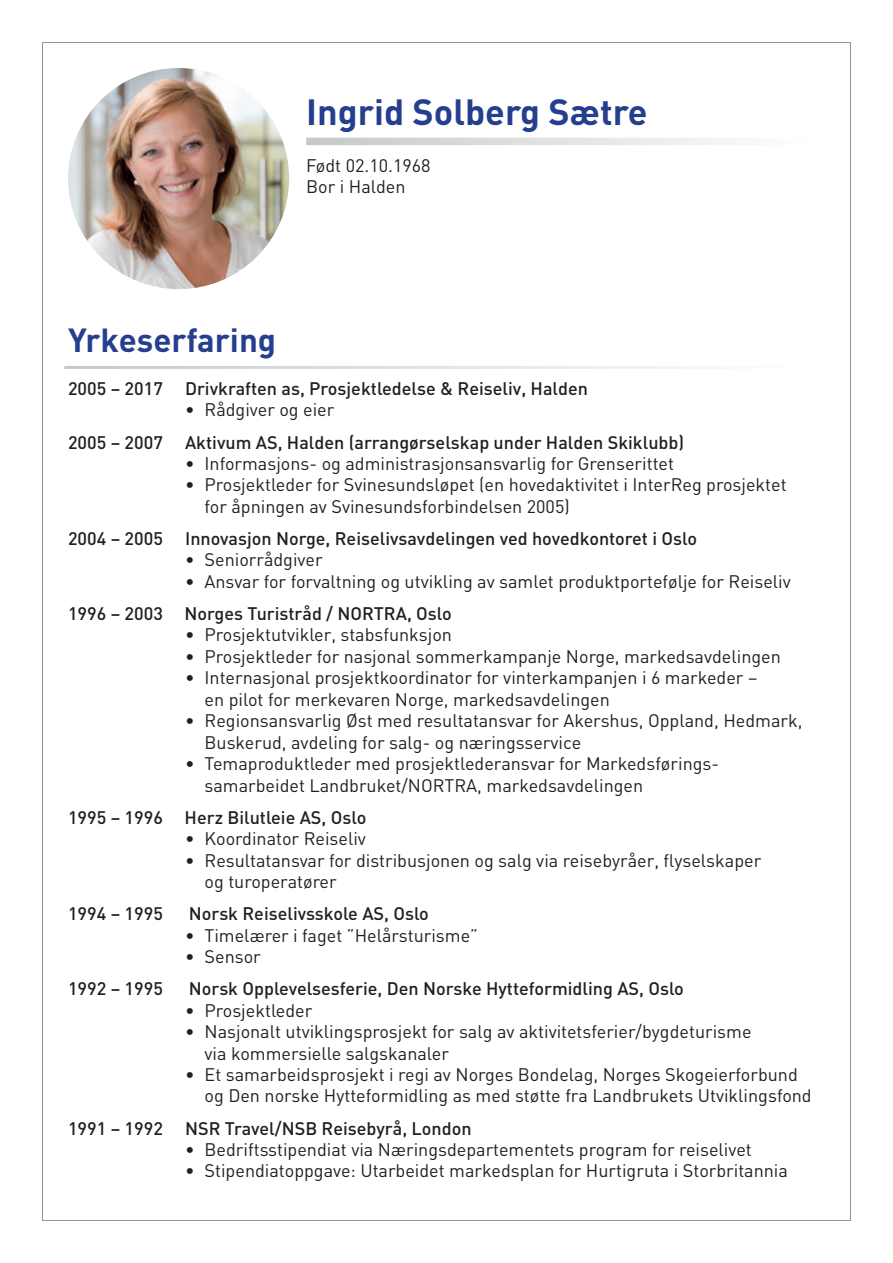
<style>
.page{position:relative;width:893px;height:1263px;background:#fff}
.page>*{position:absolute;margin:0;border:0;box-sizing:border-box;transform-origin:0 0}
.t1{font:700 36px "DIN";color:#253f8e}
.t2{font:700 33px "DIN";color:#253f8e}
.t3{font:18px/21.5px "DIN";color:#231f20}
.t4{font:500 18px "DIN";color:#231f20}
</style>
<div class="page">
<img style="left:68px;top:68px;width:221px;height:221px;border-radius:111px">
<svg style="left:306px;top:138px;width:417px;height:7px;background:#dddedf"></svg>
<hr style="left:64px;top:366px;width:745px;height:3px;background:#c7c8ca">
<h1 class="t1" style="left:306px;top:88px;width:343px">Ingrid Solberg Sætre</h1>
<p class="t3" style="left:306px;top:154px;width:126px">Født 02.10.1968<br>Bor i Halden</p>
<h2 class="t2" style="left:68px;top:319px;width:210px">Yrkeserfaring</h2>
<p class="t4" style="left:68px;top:377px;width:521px">2005 – 2017 Drivkraften as, Prosjektledelse &amp; Reiseliv, Halden</p>
<p class="t3" style="left:185px;top:399px;width:151px">• Rådgiver og eier</p>
<p class="t4" style="left:68px;top:430px;width:618px">2005 – 2007 Aktivum AS, Halden (arrangørselskap under Halden Skiklubb)</p>
<p class="t3" style="left:185px;top:452px;width:490px">• Informasjons- og administrasjonsansvarlig for Grenserittet</p>
<p class="t3" style="left:205px;top:474px;width:584px;text-indent:-19px">• Prosjektleder for Svinesundsløpet (en hovedaktivitet i InterReg prosjektet for åpningen av Svinesundsforbindelsen 2005)</p>
<p class="t4" style="left:68px;top:527px;width:630px">2004 – 2005 Innovasjon Norge, Reiselivsavdelingen ved hovedkontoret i Oslo</p>
<p class="t3" style="left:185px;top:549px;width:139px">• Seniorrådgiver</p>
<p class="t3" style="left:185px;top:570px;width:607px">• Ansvar for forvaltning og utvikling av samlet produktportefølje for Reiseliv</p>
<p class="t4" style="left:68px;top:602px;width:385px">1996 – 2003 Norges Turistråd / NORTRA, Oslo</p>
<p class="t3" style="left:185px;top:624px;width:269px">• Prosjektutvikler, stabsfunksjon</p>
<p class="t3" style="left:185px;top:645px;width:597px">• Prosjektleder for nasjonal sommerkampanje Norge, markedsavdelingen</p>
<p class="t3" style="left:205px;top:667px;width:554px;text-indent:-19px">• Internasjonal prosjektkoordinator for vinterkampanjen i 6 markeder – en pilot for merkevaren Norge, markedsavdelingen</p>
<p class="t3" style="left:205px;top:710px;width:599px;text-indent:-19px">• Regionsansvarlig Øst med resultatansvar for Akershus, Oppland, Hedmark,<br>Buskerud, avdeling for salg- og næringsservice</p>
<p class="t3" style="left:205px;top:753px;width:516px;text-indent:-19px">• Temaproduktleder med prosjektlederansvar for Markedsførings&shy;samarbeidet Landbruket/NORTRA, markedsavdelingen</p>
<p class="t4" style="left:68px;top:806px;width:300px">1995 – 1996 Herz Bilutleie AS, Oslo</p>
<p class="t3" style="left:185px;top:828px;width:182px">• Koordinator Reiseliv</p>
<p class="t3" style="left:205px;top:849px;width:558px;text-indent:-19px">• Resultatansvar for distribusjonen og salg via reisebyråer, flyselskaper og turoperatører</p>
<p class="t4" style="left:68px;top:902px;width:96px">1994 – 1995</p>
<p class="t4" style="left:189px;top:902px;width:241px">Norsk Reiselivsskole AS, Oslo</p>
<p class="t3" style="left:185px;top:924px;width:294px">• Timelærer i faget ”Helårsturisme”</p>
<p class="t3" style="left:185px;top:945px;width:77px">• Sensor</p>
<p class="t4" style="left:68px;top:977px;width:96px">1992 – 1995</p>
<p class="t4" style="left:189px;top:977px;width:496px">Norsk Opplevelsesferie, Den Norske Hytteformidling AS, Oslo</p>
<p class="t3" style="left:185px;top:999px;width:129px">• Prosjektleder</p>
<p class="t3" style="left:205px;top:1020px;width:548px;text-indent:-19px">• Nasjonalt utviklingsprosjekt for salg av aktivitetsferier/bygdeturisme via kommersielle salgskanaler</p>
<p class="t3" style="left:205px;top:1063px;width:609px;text-indent:-19px">• Et samarbeidsprosjekt i regi av Norges Bondelag, Norges Skogeierforbund og Den norske Hytteformidling as med støtte fra Landbrukets Utviklingsfond</p>
<p class="t4" style="left:68px;top:1116px;width:405px">1991 – 1992 NSR Travel/NSB Reisebyrå, London</p>
<p class="t3" style="left:185px;top:1138px;width:568px">• Bedriftsstipendiat via Næringsdepartementets program for reiselivet</p>
<p class="t3" style="left:185px;top:1160px;width:604px">• Stipendiatoppgave: Utarbeidet markedsplan for Hurtigruta i Storbritannia</p>
</div>
